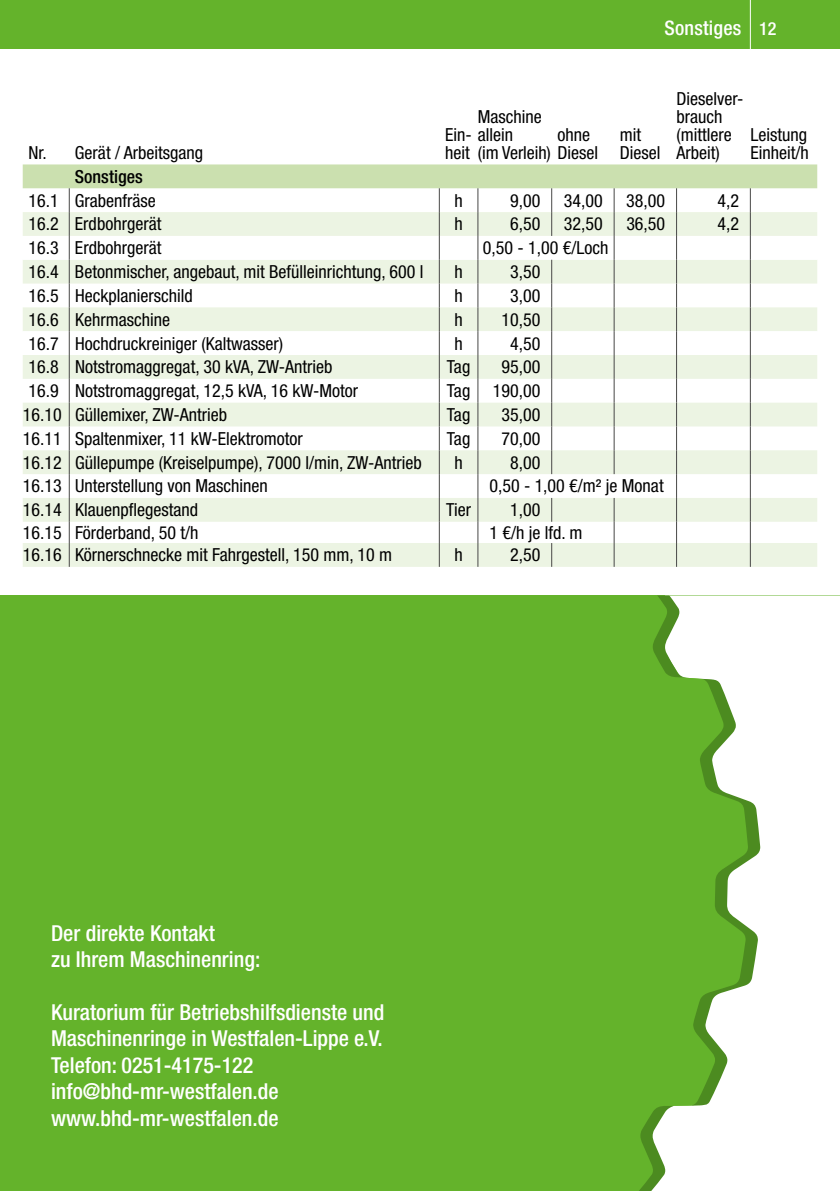
<style>
.page{position:relative;width:840px;height:1191px;background:#fff}
.page>*{position:absolute;margin:0;border:0;box-sizing:border-box;transform-origin:0 0}
.t1{font:500 condensed 22px/26.4px "Helvetica Neue LT Std";color:#fff}
.t2{font:500 condensed 20px "Helvetica Neue LT Std";letter-spacing:.01em;color:#fff}
.t3{font:condensed 18px/18px "Helvetica Neue LT Pro";color:#000}
.t4{font:500 condensed 18px "Helvetica Neue LT Std";color:#000}
.s1{font-size:18px}
</style>
<div class="page">
<div style="left:0;top:0;width:839px;height:48px;background:#64b32b"></div>
<hr style="left:749px;top:0;width:1px;height:50px;background:#fff">
<svg style="left:23px;top:164px;width:793px;height:403px"></svg>
<div style="left:0;top:595px;width:839px;height:596px;background:#64b32b"></div>
<div style="left:759px;top:595px;width:80px;height:596px;background:#fff"></div>
<svg style="left:639px;top:595px;width:120px;height:596px"></svg>
<p class="t3" style="left:28px;top:143px;width:176px">Nr. Gerät / Arbeitsgang</p>
<p class="t2" style="left:664px;top:16px;width:113px">Sonstiges <span class="s1">12</span></p>
<p class="t3" style="left:477px;top:98px;width:122px;line-height:36px">Maschine<br>(im Verleih) Diesel</p>
<p class="t3" style="left:445px;top:125px;width:70px">Ein- allein heit</p>
<p class="t3" style="left:557px;top:125px;width:34px">ohne</p>
<p class="t3" style="left:619px;top:125px;width:42px">mit<br>Diesel</p>
<p class="t3" style="left:676px;top:89px;width:68px">Dieselver&shy;brauch (mittlere<br>Arbeit)</p>
<p class="t3" style="left:750px;top:125px;width:60px">Leistung<br>Einheit/h</p>
<p class="t4" style="left:75px;top:166px;width:69px">Sonstiges</p>
<p class="t3" style="left:28px;top:191px;width:129px">16.1 Grabenfräse</p>
<p class="t3" style="left:454px;top:191px;width:10px">h</p>
<p class="t3" style="left:510px;top:191px;width:32px">9,00</p>
<p class="t3" style="left:563px;top:191px;width:40px">34,00</p>
<p class="t3" style="left:626px;top:191px;width:40px">38,00</p>
<p class="t3" style="left:717px;top:191px;width:23px">4,2</p>
<p class="t3" style="left:28px;top:215px;width:134px">16.2 Erdbohrgerät</p>
<p class="t3" style="left:454px;top:215px;width:10px">h</p>
<p class="t3" style="left:510px;top:215px;width:32px">6,50</p>
<p class="t3" style="left:563px;top:215px;width:40px">32,50</p>
<p class="t3" style="left:626px;top:215px;width:40px">36,50</p>
<p class="t3" style="left:717px;top:215px;width:23px">4,2</p>
<p class="t3" style="left:28px;top:239px;width:134px">16.3 Erdbohrgerät</p>
<p class="t3" style="left:482px;top:239px;width:127px">0,50 - 1,00 €/Loch</p>
<p class="t3" style="left:28px;top:262px;width:396px">16.4 Betonmischer, angebaut, mit Befülleinrichtung, 600 l</p>
<p class="t3" style="left:454px;top:262px;width:10px">h</p>
<p class="t3" style="left:510px;top:262px;width:32px">3,50</p>
<p class="t3" style="left:28px;top:286px;width:166px">16.5 Heckplanierschild</p>
<p class="t3" style="left:454px;top:286px;width:10px">h</p>
<p class="t3" style="left:510px;top:286px;width:32px">3,00</p>
<p class="t3" style="left:28px;top:310px;width:143px">16.6 Kehrmaschine</p>
<p class="t3" style="left:454px;top:310px;width:10px">h</p>
<p class="t3" style="left:501px;top:310px;width:40px">10,50</p>
<p class="t3" style="left:28px;top:334px;width:256px">16.7 Hochdruckreiniger (Kaltwasser)</p>
<p class="t3" style="left:454px;top:334px;width:10px">h</p>
<p class="t3" style="left:510px;top:334px;width:32px">4,50</p>
<p class="t3" style="left:28px;top:358px;width:305px">16.8 Notstromaggregat, 30 kVA, ZW-Antrieb</p>
<p class="t3" style="left:446px;top:358px;width:25px">Tag</p>
<p class="t3" style="left:501px;top:358px;width:40px">95,00</p>
<p class="t3" style="left:28px;top:381px;width:331px">16.9 Notstromaggregat, 12,5 kVA, 16 kW-Motor</p>
<p class="t3" style="left:446px;top:381px;width:95px">Tag 190,00</p>
<p class="t3" style="left:23px;top:405px;width:206px">16.10 Güllemixer, ZW-Antrieb</p>
<p class="t3" style="left:446px;top:405px;width:25px">Tag</p>
<p class="t3" style="left:501px;top:405px;width:40px">35,00</p>
<p class="t3" style="left:23px;top:429px;width:281px">16.11 Spaltenmixer, 11 kW-Elektromotor</p>
<p class="t3" style="left:446px;top:429px;width:25px">Tag</p>
<p class="t3" style="left:501px;top:429px;width:40px">70,00</p>
<p class="t3" style="left:23px;top:453px;width:400px">16.12 Güllepumpe (Kreiselpumpe), 7000 l/min, ZW-Antrieb</p>
<p class="t3" style="left:454px;top:453px;width:10px">h</p>
<p class="t3" style="left:510px;top:453px;width:32px">8,00</p>
<p class="t3" style="left:23px;top:477px;width:246px">16.13 Unterstellung von Maschinen</p>
<p class="t3" style="left:489px;top:477px;width:176px">0,50 - 1,00 €/m² je Monat</p>
<p class="t3" style="left:23px;top:501px;width:177px">16.14 Klauenpflegestand</p>
<p class="t3" style="left:446px;top:501px;width:27px">Tier</p>
<p class="t3" style="left:510px;top:501px;width:32px">1,00</p>
<p class="t3" style="left:23px;top:523px;width:177px">16.15 Förderband, 50 t/h</p>
<p class="t3" style="left:489px;top:523px;width:94px">1 €/h je lfd. m</p>
<p class="t3" style="left:23px;top:546px;width:370px">16.16 Körnerschnecke mit Fahrgestell, 150 mm, 10 m</p>
<p class="t3" style="left:454px;top:546px;width:10px">h</p>
<p class="t3" style="left:510px;top:546px;width:32px">2,50</p>
<p class="t1" style="left:51px;top:919px;width:210px">Der direkte Kontakt<br>zu Ihrem Maschinenring:</p>
<p class="t1" style="left:51px;top:998px;width:334px">Kuratorium für Betriebshilfsdienste und<br>Maschinenringe in Westfalen-Lippe e.V.<br>Telefon: 0251-4175-122 info@bhd-mr-westfalen.de www.bhd-mr-westfalen.de</p>
</div>
